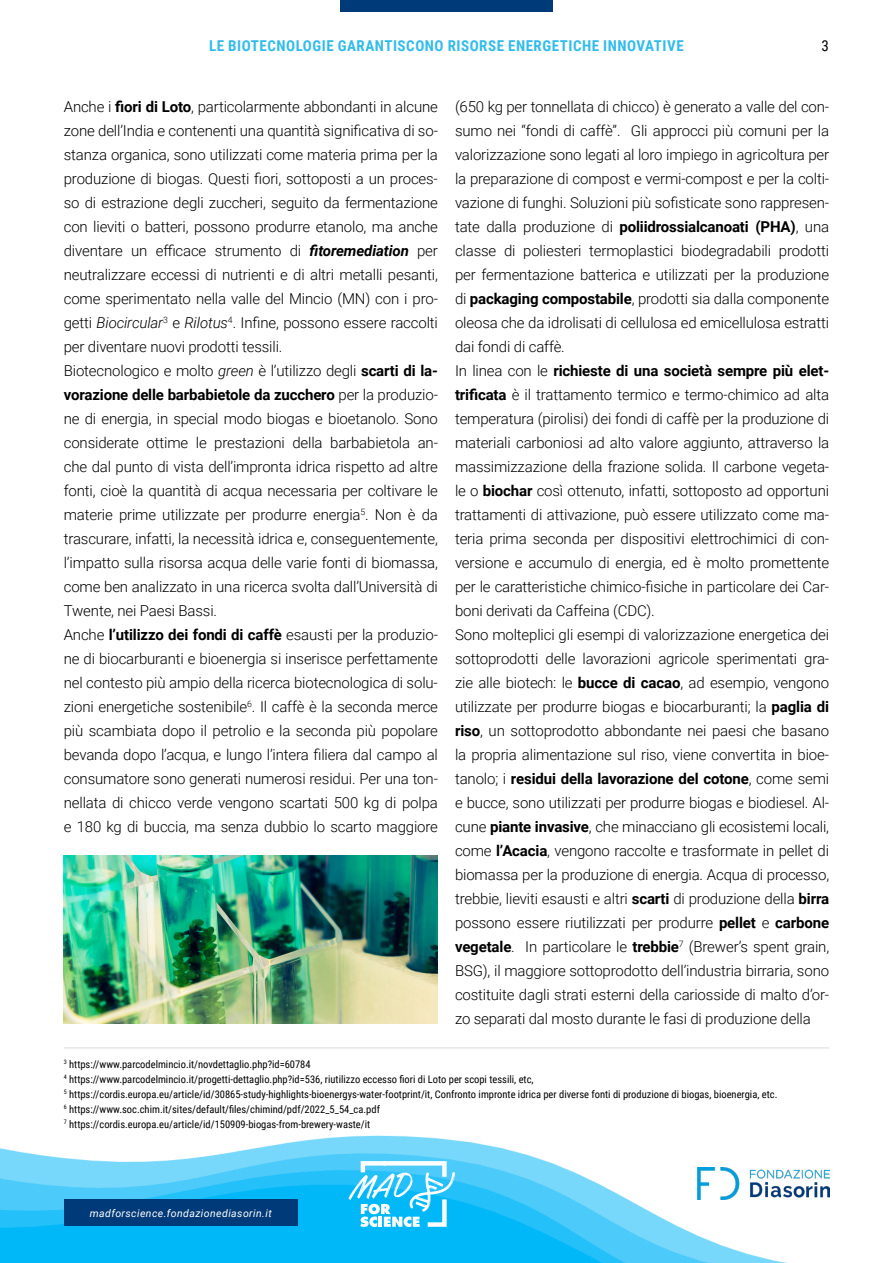
<style>
.page{position:relative;width:893px;height:1263px;background:#fff}
.page>*{position:absolute;margin:0;border:0;box-sizing:border-box;transform-origin:0 0}
.t1{font:300 15px/24px "Roboto";letter-spacing:-.01em;color:#000}
.t2{font:700 15px "Roboto Condensed";letter-spacing:.035em;color:#32bcec}
.t3{font:15px "Roboto Condensed";color:#000}
.t4{font:10.5px/15px "Roboto Condensed";color:#000}
.t5{font:italic 10.5px "Roboto";letter-spacing:.04em;color:#fff}
.s1{font-weight:700}
.s2{font-weight:700;font-style:italic}
.s3{font-style:italic}
</style>
<div class="page">
<img style="left:0;top:1135px;width:830px;height:128px">
<svg style="left:348px;top:1161px;width:107px;height:66px"></svg>
<div style="left:64px;top:1199px;width:234px;height:27px;background:#003a78"></div>
<div style="left:340px;top:0;width:213px;height:12px;background:#003a78"></div>
<hr style="left:64px;top:1047px;width:765px;height:1px;background:#dadada">
<img style="left:697px;top:1168px;width:132px;height:31px">
<img style="left:64px;top:856px;width:374px;height:168px">
<p class="t2" style="left:209px;top:35px;width:476px">LE BIOTECNOLOGIE GARANTISCONO RISORSE ENERGETICHE INNOVATIVE</p>
<p class="t3" style="left:821px;top:35px;width:9px">3</p>
<p class="t1" style="left:64px;top:94px;width:376px">Anche i <span class="s1">fiori di Loto</span>, particolarmente abbondanti in alcune zone dell’India e contenenti una quantità significativa di so&shy;stanza organica, sono utilizzati come materia prima per la produzione di biogas. Questi fiori, sottoposti a un proces&shy;so di estrazione degli zuccheri, seguito da fermentazione con lieviti o batteri, possono produrre etanolo, ma anche diventare un efficace strumento di <span class="s2">fitoremediation</span> per neutralizzare eccessi di nutrienti e di altri metalli pesanti, come sperimentato nella valle del Mincio (MN) con i pro&shy;getti <span class="s3">Biocircular</span><sup>3</sup> e <span class="s3">Rilotus</span><sup>4</sup>. Infine, possono essere raccolti per diventare nuovi prodotti tessili.<br>Biotecnologico e molto <span class="s3">green</span> è l’utilizzo degli <span class="s1">scarti di la&shy;vorazione delle barbabietole da zucchero</span> per la produzio&shy;ne di energia, in special modo biogas e bioetanolo. Sono considerate ottime le prestazioni della barbabietola an&shy;che dal punto di vista dell’impronta idrica rispetto ad altre fonti, cioè la quantità di acqua necessaria per coltivare le materie prime utilizzate per produrre energia<sup>5</sup>. Non è da trascurare, infatti, la necessità idrica e, conseguentemente, l’impatto sulla risorsa acqua delle varie fonti di biomassa, come ben analizzato in una ricerca svolta dall’Università di Twente, nei Paesi Bassi.<br>Anche <span class="s1">l’utilizzo dei fondi di caffè</span> esausti per la produzio&shy;ne di biocarburanti e bioenergia si inserisce perfettamente nel contesto più ampio della ricerca biotecnologica di solu&shy;zioni energetiche sostenibile<sup>6</sup>. Il caffè è la seconda merce più scambiata dopo il petrolio e la seconda più popolare bevanda dopo l’acqua, e lungo l’intera filiera dal campo al consumatore sono generati numerosi residui. Per una ton&shy;nellata di chicco verde vengono scartati 500 kg di polpa e 180 kg di buccia, ma senza dubbio lo scarto maggiore</p>
<p class="t1" style="left:455px;top:94px;width:376px">(650 kg per tonnellata di chicco) è generato a valle del con&shy;sumo nei “fondi di caffè”. Gli approcci più comuni per la valorizzazione sono legati al loro impiego in agricoltura per la preparazione di compost e vermi-compost e per la colti&shy;vazione di funghi. Soluzioni più sofisticate sono rappresen&shy;tate dalla produzione di <span class="s1">poliidrossialcanoati (PHA)</span>, una classe di poliesteri termoplastici biodegradabili prodotti per fermentazione batterica e utilizzati per la produzione di <span class="s1">packaging compostabile</span>, prodotti sia dalla componente oleosa che da idrolisati di cellulosa ed emicellulosa estratti dai fondi di caffè.<br>In linea con le <span class="s1">richieste di una società sempre più elet&shy;trificata</span> è il trattamento termico e termo-chimico ad alta temperatura (pirolisi) dei fondi di caffè per la produzione di materiali carboniosi ad alto valore aggiunto, attraverso la massimizzazione della frazione solida. Il carbone vegeta&shy;le o <span class="s1">biochar</span> così ottenuto, infatti, sottoposto ad opportuni trattamenti di attivazione, può essere utilizzato come ma&shy;teria prima seconda per dispositivi elettrochimici di con&shy;versione e accumulo di energia, ed è molto promettente per le caratteristiche chimico-fisiche in particolare dei Car&shy;boni derivati da Caffeina (CDC).<br>Sono molteplici gli esempi di valorizzazione energetica dei sottoprodotti delle lavorazioni agricole sperimentati gra&shy;zie alle biotech: le <span class="s1">bucce di cacao</span>, ad esempio, vengono utilizzate per produrre biogas e biocarburanti; la <span class="s1">paglia di riso</span>, un sottoprodotto abbondante nei paesi che basano la propria alimentazione sul riso, viene convertita in bioe&shy;tanolo; i <span class="s1">residui della lavorazione del cotone</span>, come semi e bucce, sono utilizzati per produrre biogas e biodiesel. Al&shy;cune <span class="s1">piante invasive</span>, che minacciano gli ecosistemi locali, come <span class="s1">l’Acacia</span>, vengono raccolte e trasformate in pellet di biomassa per la produzione di energia. Acqua di processo, trebbie, lieviti esausti e altri <span class="s1">scarti</span> di produzione della <span class="s1">birra </span>possono essere riutilizzati per produrre <span class="s1">pellet</span> e <span class="s1">carbone vegetale</span>. In particolare le <span class="s1">trebbie</span><sup>7</sup> (Brewer’s spent grain, BSG), il maggiore sottoprodotto dell’industria birraria, sono costituite dagli strati esterni della cariosside di malto d’or&shy;zo separati dal mosto durante le fasi di produzione della</p>
<p class="t4" style="left:64px;top:1056px;width:715px"><sup>3</sup> https://www.parcodelmincio.it/novdettaglio.php?id=60784<br><sup>4</sup> https://www.parcodelmincio.it/progetti-dettaglio.php?id=536, riutilizzo eccesso fiori di Loto per scopi tessili, etc,<br><sup>5</sup> https://cordis.europa.eu/article/id/30865-study-highlights-bioenergys-water-footprint/it, Confronto impronte idrica per diverse fonti di produzione di biogas, bioenergia, etc.<br><sup>6</sup> https://www.soc.chim.it/sites/default/files/chimind/pdf/2022_5_54_ca.pdf<br><sup>7</sup> https://cordis.europa.eu/article/id/150909-biogas-from-brewery-waste/it</p>
<p class="t5" style="left:90px;top:1206px;width:183px">madforscience.fondazionediasorin.it</p>
</div>
